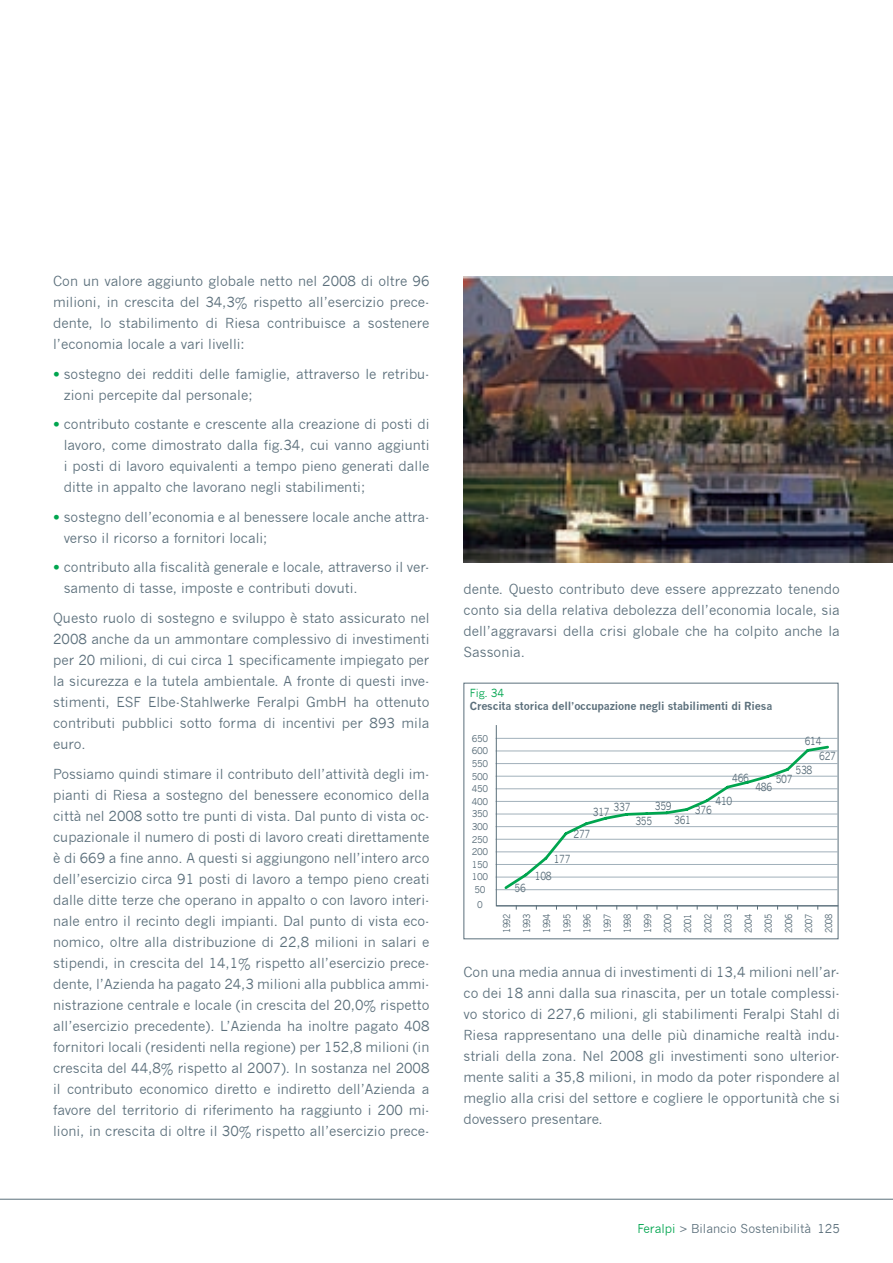
<style>
.page{position:relative;width:893px;height:1263px;background:#fff}
.page>*{position:absolute;margin:0;border:0;box-sizing:border-box;transform-origin:0 0}
.t1{font:13.5px/21px "News Gothic";color:#5b6f7b;text-align:justify}
.t2{font:12px "News Gothic";color:#5b6f7b}
.t3{font:700 10.95px "News Gothic";letter-spacing:-.015em;color:#5b6f7b}
.t4{font:10.95px/15px "News Gothic";letter-spacing:-.03em;color:#5b6f7b;scale:.85 1}
.t5{font:10.95px "News Gothic";color:#00a54f}
.t6{font:9.3px/20.1px "News Gothic";letter-spacing:-.05em;color:#5b6f7b;text-align:justify;scale:.9 1}
.t7{font:9.15px/14.9px "News Gothic";letter-spacing:-.03em;color:#5b6f7b}
.s1{font-family:"Helvetica Neue";font-weight:700;color:#00a54f}
.s2{color:#00a54f}
</style>
<div class="page">
<hr style="left:0;top:1199px;width:893px;height:1px;background:#5b6f7b">
<div style="left:463px;top:683px;width:375px;height:256px;border:1px solid #5b6f7b"></div>
<svg style="left:496px;top:725px;width:343px;height:181px"></svg>
<svg style="left:502px;top:744px;width:329px;height:147px"></svg>
<img style="left:463px;top:276px;width:430px;height:286px">
<p class="t1" style="left:53px;top:271px;width:378px">Con un valore aggiunto globale netto nel 2008 di oltre 96 milioni, in crescita del 34,3% rispetto all’esercizio prece&shy;dente, lo stabilimento di Riesa contribuisce a sostenere l’economia locale a vari livelli:</p>
<p class="t1" style="left:64px;top:364px;width:367px;text-indent:-11px"><span class="s1">•</span> sostegno dei redditi delle famiglie, attraverso le retribu&shy;zioni percepite dal personale;</p>
<p class="t1" style="left:64px;top:414px;width:367px;text-indent:-11px"><span class="s1">•</span> contributo costante e crescente alla creazione di posti di lavoro, come dimostrato dalla fig.34, cui vanno aggiunti i posti di lavoro equivalenti a tempo pieno generati dalle ditte in appalto che lavorano negli stabilimenti;</p>
<p class="t1" style="left:64px;top:507px;width:367px;text-indent:-11px"><span class="s1">•</span> sostegno dell’economia e al benessere locale anche attra&shy;verso il ricorso a fornitori locali;</p>
<p class="t1" style="left:64px;top:557px;width:367px;text-indent:-11px"><span class="s1">•</span> contributo alla fiscalità generale e locale, attraverso il ver&shy;samento di tasse, imposte e contributi dovuti.</p>
<p class="t1" style="left:53px;top:608px;width:378px">Questo ruolo di sostegno e sviluppo è stato assicurato nel 2008 anche da un ammontare complessivo di investimenti per 20 milioni, di cui circa 1 specificamente impiegato per la sicurezza e la tutela ambientale. A fronte di questi inve&shy;stimenti, ESF Elbe-Stahlwerke Feralpi GmbH ha ottenuto contributi pubblici sotto forma di incentivi per 893 mila euro.</p>
<p class="t1" style="left:53px;top:763px;width:378px">Possiamo quindi stimare il contributo dell’attività degli im&shy;pianti di Riesa a sostegno del benessere economico della città nel 2008 sotto tre punti di vista. Dal punto di vista oc&shy;cupazionale il numero di posti di lavoro creati direttamente è di 669 a fine anno. A questi si aggiungono nell’intero arco dell’esercizio circa 91 posti di lavoro a tempo pieno creati dalle ditte terze che operano in appalto o con lavoro interi&shy;nale entro il recinto degli impianti. Dal punto di vista eco&shy;nomico, oltre alla distribuzione di 22,8 milioni in salari e stipendi, in crescita del 14,1% rispetto all’esercizio prece&shy;dente, l’Azienda ha pagato 24,3 milioni alla pubblica ammi&shy;nistrazione centrale e locale (in crescita del 20,0% rispetto all’esercizio precedente). L’Azienda ha inoltre pagato 408 fornitori locali (residenti nella regione) per 152,8 milioni (in crescita del 44,8% rispetto al 2007). I n sostanza nel 2008 il contributo economico diretto e indiretto dell’Azienda a favore del territorio di riferimento ha raggiunto i 200 mi&shy;lioni, in crescita di oltre il 30% rispetto all’esercizio prece-</p>
<p class="t1" style="left:463px;top:578px;width:378px">dente. Questo contributo deve essere apprezzato tenendo conto sia della relativa debolezza dell’economia locale, sia dell’aggravarsi della crisi globale che ha colpito anche la Sassonia.</p>
<p class="t5" style="left:470px;top:687px;width:36px">Fig. 34</p>
<p class="t3" style="left:470px;top:699px;width:304px">Crescita storica dell’occupazione negli stabilimenti di Riesa</p>
<p class="t7" style="left:472px;top:731px;width:18px">650</p>
<p class="t7" style="left:472px;top:744px;width:18px">600</p>
<p class="t7" style="left:472px;top:756px;width:18px">550</p>
<p class="t7" style="left:472px;top:769px;width:18px">500</p>
<p class="t7" style="left:472px;top:794px;width:18px">400</p>
<p class="t7" style="left:472px;top:781px;width:18px">450</p>
<p class="t7" style="left:472px;top:807px;width:18px">350</p>
<p class="t7" style="left:472px;top:819px;width:18px">300</p>
<p class="t7" style="left:472px;top:832px;width:18px">250</p>
<p class="t7" style="left:472px;top:844px;width:18px">200</p>
<p class="t7" style="left:472px;top:857px;width:18px">150</p>
<p class="t7" style="left:472px;top:870px;width:18px">100</p>
<p class="t7" style="left:474px;top:882px;width:13px">50<br>0</p>
<p class="t4" style="left:819px;top:734px;width:21px;text-indent:-15px">614<br>627</p>
<p class="t4" style="left:795px;top:763px;width:21px">538</p>
<p class="t4" style="left:732px;top:771px;width:21px">466</p>
<p class="t4" style="left:776px;top:771px;width:21px">507</p>
<p class="t4" style="left:755px;top:779px;width:21px">486</p>
<p class="t4" style="left:715px;top:794px;width:21px">410</p>
<p class="t4" style="left:655px;top:798px;width:21px">359</p>
<p class="t4" style="left:593px;top:802px;width:46px">317 337</p>
<p class="t4" style="left:695px;top:803px;width:21px">376</p>
<p class="t4" style="left:674px;top:812px;width:21px">361</p>
<p class="t4" style="left:635px;top:813px;width:21px">355</p>
<p class="t4" style="left:573px;top:826px;width:21px">277</p>
<p class="t4" style="left:554px;top:852px;width:21px">177</p>
<p class="t4" style="left:514px;top:881px;width:15px">56</p>
<p class="t4" style="left:535px;top:869px;width:21px">108</p>
<p class="t6" style="left:497px;top:933px;width:23px;rotate:-90deg">1992<br>1993<br>1994<br>1995<br>1996<br>1997<br>1998<br>1999<br>2000<br>2001<br>2002<br>2003<br>2004<br>2005<br>2006<br>2007<br>2008</p>
<p class="t1" style="left:463px;top:962px;width:378px">Con una media annua di investimenti di 13,4 milioni nell’ar&shy;co dei 18 anni dalla sua rinascita, per un totale complessi&shy;vo storico di 227,6 milioni, gli stabilimenti Feralpi Stahl di Riesa rappresentano una delle più dinamiche realtà indu&shy;striali della zona. Nel 2008 gli investimenti sono ulterior&shy;mente saliti a 35,8 milioni, in modo da poter rispondere al meglio alla crisi del settore e cogliere le opportunità che si dovessero presentare.</p>
<p class="t2" style="left:638px;top:1221px;width:204px"><span class="s2">Feralpi</span> &gt; Bilancio Sostenibilità 125</p>
</div>
